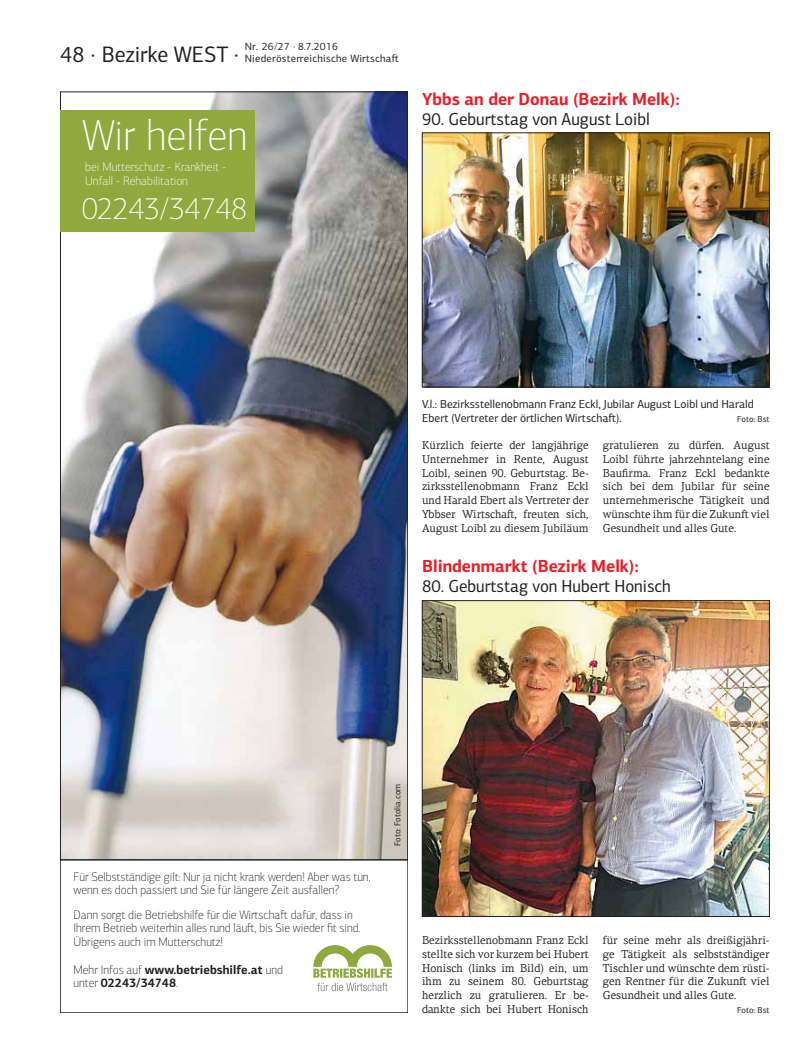
<style>
.page{position:relative;width:798px;height:1063px;background:#fff}
.page>*{position:absolute;margin:0;border:0;box-sizing:border-box;transform-origin:0 0}
.t1{font:100 43.75px "PF Centro Sans Pro";color:#fff;scale:.96 1}
.t2{font:100 31.25px "PF Centro Sans Pro";color:#fff;scale:.96 1}
.t3{font:22.5px "PF Centro Sans Pro";color:#231f20;scale:.96 1}
.t4{font:17.5px "PF Centro Sans Pro";color:#231f20;scale:.96 1}
.t5{font:700 17.5px "PF Centro Sans Pro";color:#ed1c24;scale:.96 1}
.t6{font:100 12.5px/13.8px "PF Centro Sans Pro";color:#231f20;scale:.96 1}
.t7{font:700 12.5px/13.8px "PF Centro Sans Pro";color:#231f20;scale:.96 1}
.t8{font:100 12.5px/14px "PF Centro Sans Pro";color:#fff;scale:.96 1}
.t9{font:11.75px/13.8px "PF Centro Sans Pro";color:#231f20}
.t10{font:11.5px/13.8px "PF Centro Serif Pro";color:#231f20;text-align:justify;scale:.96 1}
.t11{font:10.62px/11.9px "PF Centro Sans Pro";letter-spacing:.02em;color:#231f20}
.t12{font:8.75px "PF Centro Sans Pro";letter-spacing:-.04em;color:#231f20}
.s1{font-weight:100}
</style>
<div class="page">
<img style="left:424px;top:135px;width:343px;height:250px">
<div style="left:422px;top:133px;width:347px;height:254px;border:1px solid #231f20"></div>
<img style="left:62px;top:94px;width:343px;height:764px">
<div style="left:61px;top:110px;width:194px;height:122px;background:#90a93e"></div>
<svg style="left:313px;top:945px;width:79px;height:46px"></svg>
<img style="left:424px;top:602px;width:343px;height:313px">
<div style="left:422px;top:600px;width:347px;height:317px;border:1px solid #231f20"></div>
<h3 class="t3" style="left:60px;top:46px;width:187px">48 · Bezirke WEST ·</h3>
<p class="t11" style="left:245px;top:42px;width:155px">Nr. 26/27 · 8.7.2016<br>Niederösterreichische Wirtscha-</p>
<h1 class="t1" style="left:82px;top:119px;width:174px">Wir helfen</h1>
<p class="t8" style="left:85px;top:161px;width:148px">bei Mutterschutz - Krankheit -<br>Unfall - Rehabilitation</p>
<h2 class="t2" style="left:82px;top:196px;width:173px">02243/34748</h2>
<h3 class="t5" style="left:422px;top:92px;width:270px">Ybbs an der Donau (Bezirk Melk):</h3>
<h3 class="t4" style="left:422px;top:112px;width:239px">90. Geburtstag von August Loibl</h3>
<p class="t9" style="left:422px;top:398px;width:333px">V.l.: Bezirksstellenobmann Franz Eckl, Jubilar August Loibl und Harald<br>Ebert (Vertreter der örtlichen Wirtscha-).</p>
<p class="t12" style="left:737px;top:415px;width:34px">Foto: Bst</p>
<p class="t10" style="left:422px;top:440px;width:175px">Kürzlich feierte der langjährige Unternehmer in Rente, August Loibl, seinen 90. Geburtstag. Be&shy;zirksstellenobmann Franz Eckl und Harald Ebert als Vertreter der Ybbser Wirtscha-, freuten sich, August Loibl zu diesem Jubiläum</p>
<p class="t10" style="left:602px;top:440px;width:175px">gratulieren zu dürfen. August Loibl führte jahrzehntelang eine Baufirma. Franz Eckl bedankte sich bei dem Jubilar für seine unternehmerische Tätigkeit und wünschte ihm für die Zukun- viel Gesundheit und alles Gute.</p>
<h3 class="t5" style="left:422px;top:560px;width:227px">Blindenmarkt (Bezirk Melk):</h3>
<h3 class="t4" style="left:422px;top:580px;width:261px">80. Geburtstag von Hubert Honisch</h3>
<p class="t6" style="left:74px;top:871px;width:310px">Für Selbstständige gilt: Nur ja nicht krank werden! Aber was tun, wenn es doch passiert und Sie für längere Zeit ausfallen?</p>
<p class="t6" style="left:74px;top:909px;width:300px">Dann sorgt die Betriebshilfe für die Wirtscha- dafür, dass in<br>Ihrem Betrieb weiterhin alles rund läu-, bis Sie wieder fit sind.<br>Übrigens auch im Mutterschutz!</p>
<p class="t7" style="left:74px;top:964px;width:219px"><span class="s1">Mehr Infos auf</span> www.betriebshilfe.at <span class="s1">und unter</span> 02243/34748<span class="s1">.</span></p>
<p class="t12" style="left:394px;top:846px;width:64px;rotate:-90deg">Foto: Fotolia.com</p>
<p class="t10" style="left:422px;top:935px;width:175px">Bezirksstellenobmann Franz Eckl stellte sich vor kurzem bei Hubert Honisch (links im Bild) ein, um ihm zu seinem 80. Geburtstag herzlich zu gratulieren. Er be&shy;dankte sich bei Hubert Honisch</p>
<p class="t10" style="left:602px;top:935px;width:175px">für seine mehr als dreißigjähri&shy;ge Tätigkeit als selbstständiger Tischler und wünschte dem rüsti&shy;gen Rentner für die Zukun- viel Gesundheit und alles Gute.</p>
<p class="t12" style="left:737px;top:1007px;width:34px">Foto: Bst</p>
</div>
